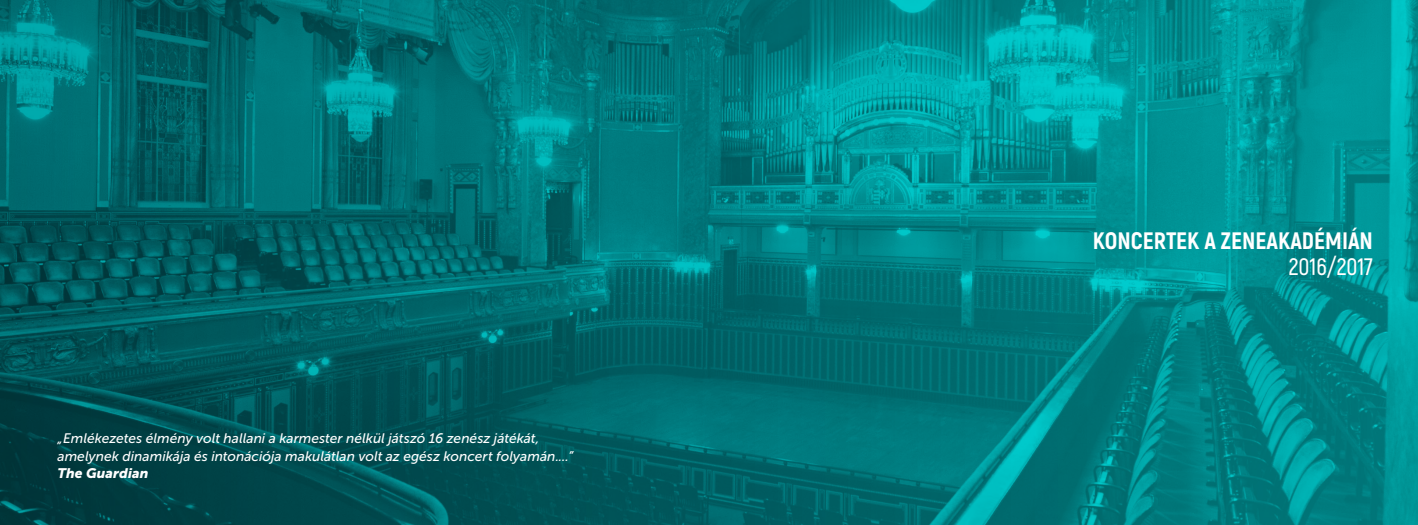
<style>
.page{position:relative;width:1418px;height:525px;background:#fff}
.page>*{position:absolute;margin:0;border:0;box-sizing:border-box;transform-origin:0 0}
.t1{font:800 23.75px "Akrobat";color:#fff}
.t2{font:600 23.75px "Akrobat";color:#fff}
.t3{font:italic 13.75px/17.5px "Museo Sans Cyrl 500";color:#fff}
.t4{font:italic 13.75px "Museo Sans Cyrl 900";letter-spacing:.005em;color:#fff}
</style>
<div class="page">
<img style="left:0;top:0;width:1417px;height:524px">
<p class="t3" style="left:58px;top:429px;width:517px">„Emlékezetes élmény volt hallani a karmester nélkül játszó 16 zenész játékát, amelynek dinamikája és intonációja makulátlan volt az egész koncert folyamán....”</p>
<p class="t4" style="left:58px;top:465px;width:92px">The Guardian</p>
<h1 class="t1" style="left:1092px;top:225px;width:281px">KONCERTEK A ZENEAKADÉMIÁN</h1>
<h1 class="t2" style="left:1288px;top:252px;width:86px">2016/2017</h1>
</div>
